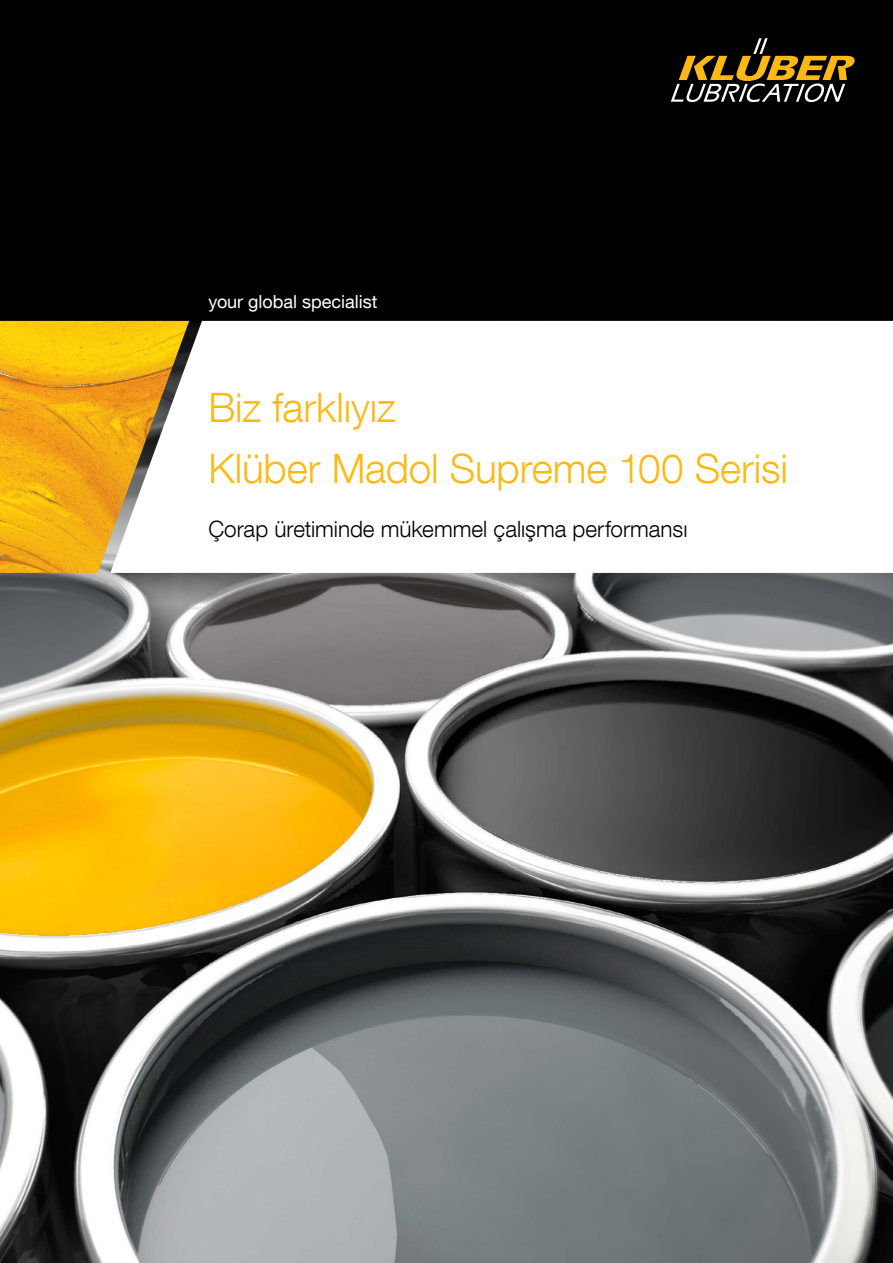
<style>
.page{position:relative;width:893px;height:1263px;background:#000}
.page>*{position:absolute;margin:0;border:0;box-sizing:border-box;transform-origin:0 0}
.t1{font:300 40.5px/61.1px "Helvetica Neue LT Com";letter-spacing:-.005em;color:#fdb913}
.t2{font:300 22.5px "Helvetica Neue LT Com";color:#000}
.t3{font:18px "Helvetica Neue LT Com";color:#fff}
</style>
<div class="page">
<svg style="left:671px;top:38px;width:184px;height:64px"></svg>
<img style="left:0;top:573px;width:893px;height:690px">
<div style="left:189px;top:321px;width:704px;height:252px;background:#fff"></div>
<img style="left:0;top:321px;width:189px;height:252px">
<p class="t3" style="left:208px;top:291px;width:171px">your global specialist</p>
<h1 class="t1" style="left:208px;top:376px;width:581px">Biz farklıyız<br>Klüber Madol Supreme 100 Serisi</h1>
<p class="t2" style="left:208px;top:515px;width:481px">Çorap üretiminde mükemmel çalışma performansı</p>
</div>
